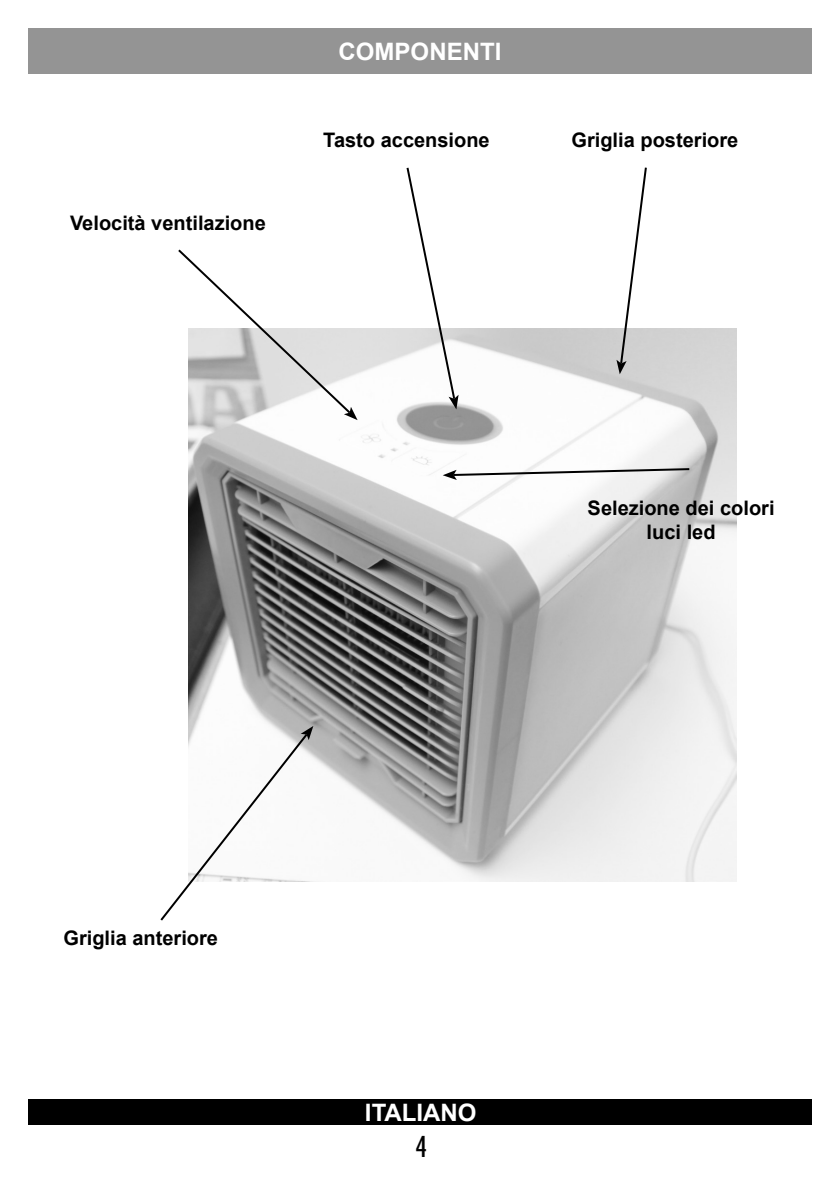
<style>
.page{position:relative;width:840px;height:1191px;background:#fff}
.page>*{position:absolute;margin:0;border:0;box-sizing:border-box;transform-origin:0 0}
.t1{font:500 condensed 28px "Futura";color:#000}
.t2{font:700 24px "Arial";color:#fff}
.t3{font:700 20px "Arial";color:#000}
</style>
<div class="page">
<div style="left:28px;top:1099px;width:783px;height:25px;background:#000"></div>
<div style="left:28px;top:28px;width:783px;height:46px;background:#949494"></div>
<img style="left:189px;top:329px;width:547px;height:552px">
<svg style="left:405px;top:167px;width:53px;height:242px"></svg>
<svg style="left:178px;top:249px;width:179px;height:171px"></svg>
<svg style="left:442px;top:467px;width:249px;height:13px"></svg>
<svg style="left:160px;top:726px;width:153px;height:195px"></svg>
<svg style="left:616px;top:167px;width:31px;height:207px"></svg>
<p class="t3" style="left:70px;top:210px;width:197px">Velocità ventilazione</p>
<p class="t2" style="left:338px;top:36px;width:164px">COMPONENTI</p>
<p class="t3" style="left:323px;top:127px;width:168px">Tasto accensione</p>
<p class="t3" style="left:571px;top:127px;width:168px">Griglia posteriore</p>
<p class="t3" style="left:587px;top:494px;width:188px">Selezione dei colori</p>
<p class="t3" style="left:646px;top:518px;width:70px">luci led</p>
<p class="t3" style="left:63px;top:924px;width:156px">Griglia anteriore</p>
<p class="t2" style="left:365px;top:1096px;width:113px">ITALIANO</p>
<h1 class="t1" style="left:415px;top:1128px;width:13px">4</h1>
</div>
